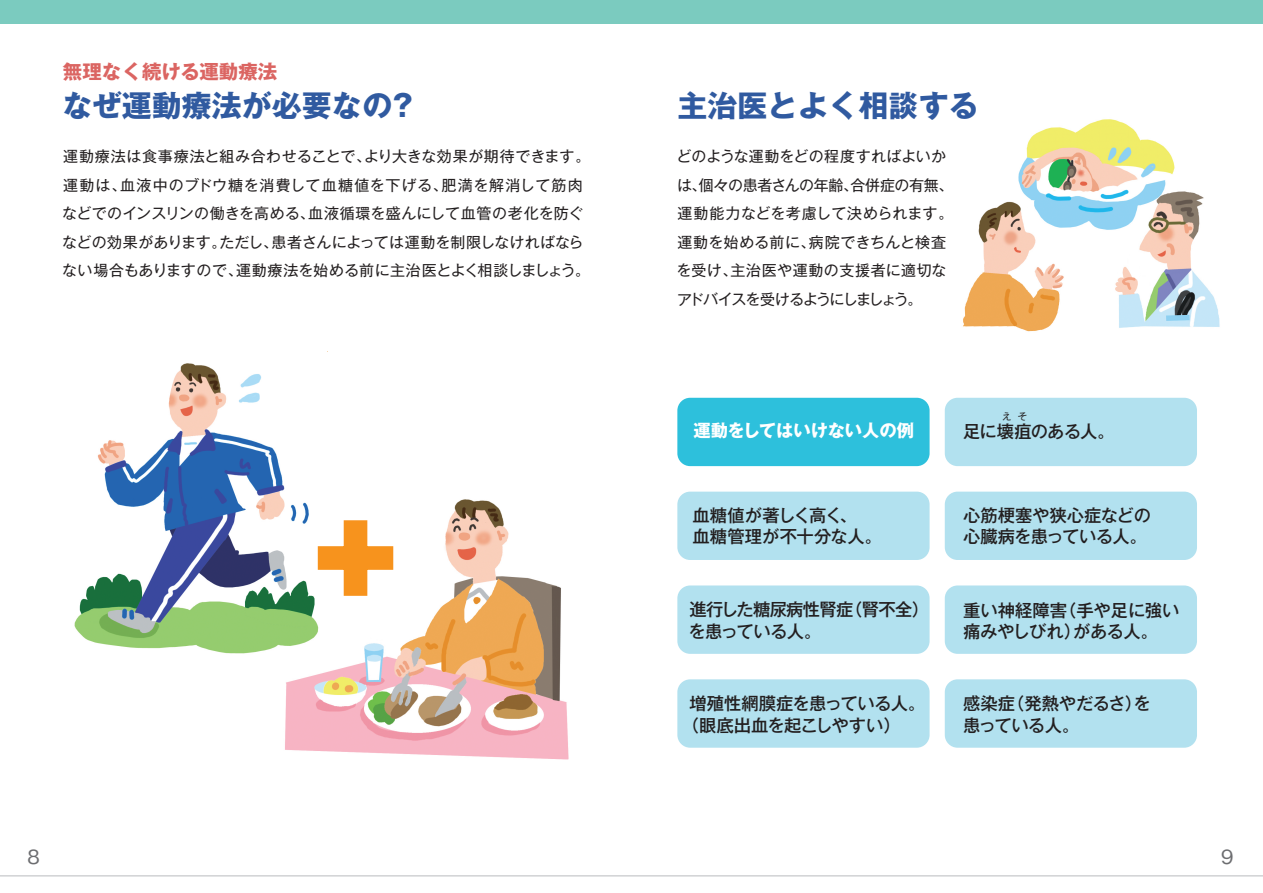
<style>
.page{position:relative;width:1263px;height:893px;background:#fff}
.page>*{position:absolute;margin:0;border:0;box-sizing:border-box;transform-origin:0 0}
.t1{font:900 90px "Gothic MB101 Pro";color:#f7931d}
.t2{font:700 30px "Gothic MB101 Pro";color:#305aa0}
.t3{font:700 19.5px "Gothic MB101 Pro";color:#db6562}
.t4{font:500 19.5px "Gothic BBB Pro";color:#6c6d70}
.t5{font:500 17.4px/21.8px "Gothic MB101 Pro";letter-spacing:-.025em;color:#231f20}
.t6{font:500 17.4px/21.8px "Gothic MB101 Pro";color:#231f20}
.t7{font:700 17.4px "Gothic MB101 Pro";color:#fff}
.t8{font:500 17.4px "Gothic MB101 Pro";letter-spacing:-.045em;color:#231f20}
.t9{font:15px/28.5px "Gothic MB101 Pr 5";letter-spacing:.015em;color:#231f20}
.t10{font:9.45px "Gothic MB101 Pro";color:#231f20}
</style>
<div class="page">
<div style="left:0;top:0;width:1263px;height:23px;background:#7bcbbf"></div>
<hr style="left:0;top:875px;width:1263px;height:2px;background:#d1d2d4">
<div style="left:945px;top:398px;width:252px;height:68px;background:#b2e1ef;border-radius:13px"></div>
<div style="left:945px;top:492px;width:252px;height:68px;background:#b2e1ef;border-radius:13px"></div>
<div style="left:945px;top:585px;width:252px;height:69px;background:#b2e1ef;border-radius:13px"></div>
<div style="left:945px;top:679px;width:252px;height:69px;background:#b2e1ef;border-radius:13px"></div>
<div style="left:677px;top:398px;width:252px;height:68px;background:#2dc0dc;border-radius:13px"></div>
<div style="left:677px;top:492px;width:252px;height:68px;background:#b2e1ef;border-radius:13px"></div>
<div style="left:677px;top:585px;width:252px;height:69px;background:#b2e1ef;border-radius:13px"></div>
<div style="left:677px;top:679px;width:252px;height:69px;background:#b2e1ef;border-radius:13px"></div>
<img style="left:963px;top:119px;width:257px;height:213px">
<img style="left:285px;top:499px;width:284px;height:261px">
<img style="left:74px;top:363px;width:253px;height:296px">
<svg style="left:314px;top:516px;width:83px;height:84px"></svg>
<h3 class="t3" style="left:63px;top:56px;width:216px">無理なく続ける運動療法</h3>
<h2 class="t2" style="left:62px;top:81px;width:357px">なぜ運動療法が必要なの？</h2>
<h2 class="t2" style="left:677px;top:81px;width:303px">主治医とよく相談する</h2>
<p class="t9" style="left:62px;top:141px;width:529px">運動療法は食事療法と組み合わせることで、より大きな効果が期待できます。運動は、血液中のブドウ糖を消費して血糖値を下げる、肥満を解消して筋肉などでのインスリンの働きを高める、血液循環を盛んにして血管の老化を防ぐなどの効果があります。ただし、患者さんによっては運動を制限しなければならない場合もありますので、運動療法を始める前に主治医とよく相談しましょう。</p>
<p class="t9" style="left:676px;top:141px;width:279px">どのような運動をどの程度すればよいかは、個々の患者さんの年齢、合併症の有無、運動能力などを考慮して決められます。運動を始める前に、病院できちんと検査を受け、主治医や運動の支援者に適切なアドバイスを受けるようにしましょう。</p>
<h1 class="t1" style="left:310px;top:485px;width:92px">＋</h1>
<p class="t7" style="left:693px;top:416px;width:222px">運動をしてはいけない人の例</p>
<p class="t10" style="left:1002px;top:409px;width:27px">え そ</p>
<p class="t8" style="left:963px;top:417px;width:153px">足に壊疽のある人。</p>
<p class="t6" style="left:693px;top:502px;width:191px">血糖値が著しく高く、<br>血糖管理が不十分な人。</p>
<p class="t5" style="left:963px;top:502px;width:189px">心筋梗塞や狭心症などの心臓病を患っている人。</p>
<p class="t5" style="left:689px;top:596px;width:242px">進行した糖尿病性腎症（腎不全）を患っている人。</p>
<p class="t5" style="left:963px;top:597px;width:218px">重い神経障害（手や足に強い痛みやしびれ）がある人。</p>
<p class="t5" style="left:682px;top:690px;width:245px;text-indent:8px">増殖性網膜症を患っている人。（眼底出血を起こしやすい）</p>
<p class="t5" style="left:963px;top:691px;width:189px">感染症（発熱やだるさ）を患っている人。</p>
<h3 class="t4" style="left:27px;top:841px;width:14px">8</h3>
<h3 class="t4" style="left:1221px;top:841px;width:14px">9</h3>
</div>
